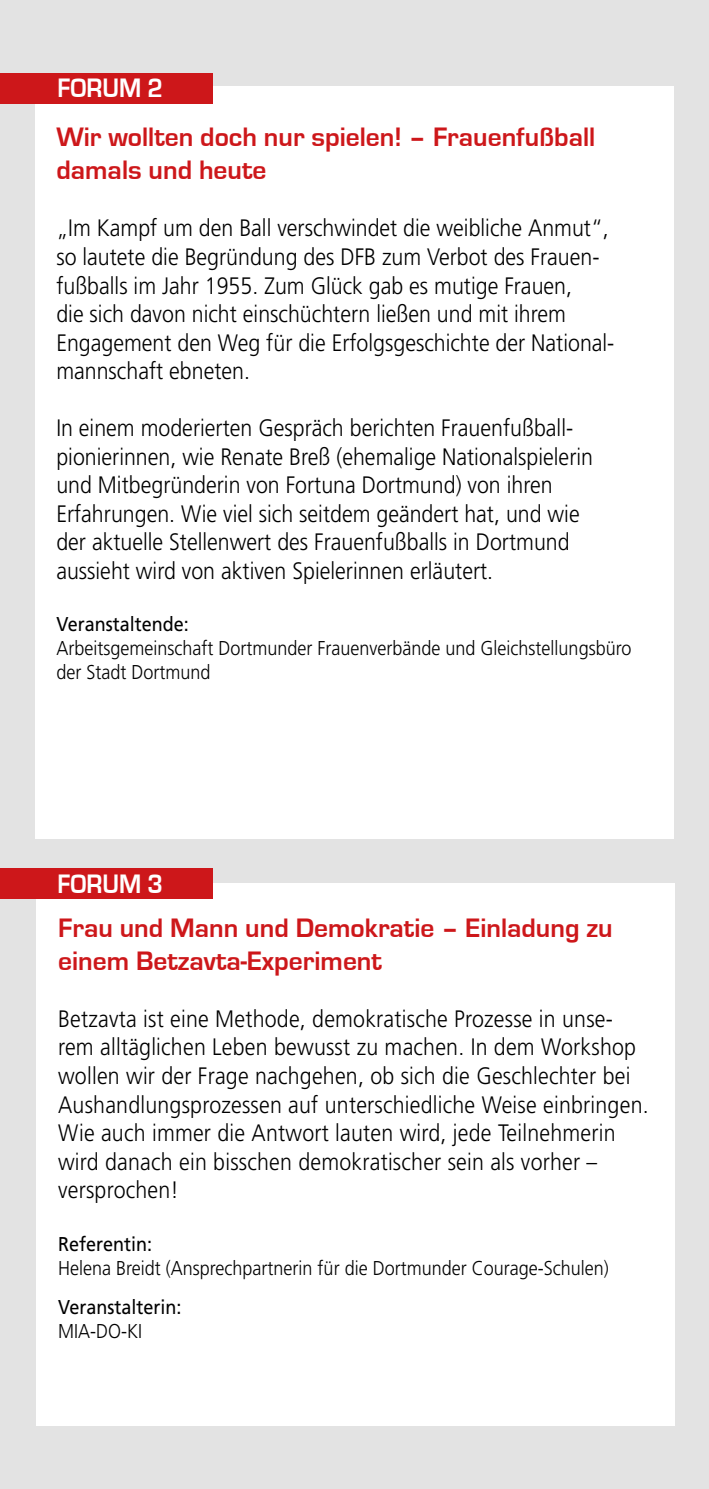
<style>
.page{position:relative;width:709px;height:1489px;background:#fff}
.page>*{position:absolute;margin:0;border:0;box-sizing:border-box;transform-origin:0 0}
.t1{font:700 27.5px/33px "Eurostile";color:#cd171a}
.t2{font:700 27.5px "Eurostile";color:#fff;scale:.9 1}
.t3{font:300 23.75px/28.5px "Frutiger LT";color:#000;scale:.9 1}
.t4{font:300 20px/24px "Frutiger LT";color:#000;scale:.9 1}
.t5{font:20px "Frutiger LT";color:#000;scale:.9 1}
</style>
<div class="page">
<div style="left:0;top:0;width:709px;height:1488px;background:#e3e3e3"></div>
<div style="left:37px;top:883px;width:638px;height:541px;background:#fff"></div>
<div style="left:0;top:868px;width:213px;height:31px;background:#cd171a"></div>
<div style="left:35px;top:86px;width:638px;height:752px;background:#fff"></div>
<div style="left:0;top:73px;width:213px;height:30px;background:#cd171a"></div>
<p class="t2" style="left:58px;top:73px;width:119px">FORUM 2</p>
<p class="t1" style="left:56px;top:121px;width:540px">Wir wollten doch nur spielen! – Frauenfußball damals und heute</p>
<p class="t3" style="left:56px;top:214px;width:621px">„Im Kampf um den Ball verschwindet die weibliche Anmut“, so lautete die Begründung des DFB zum Verbot des Frauen&shy;fußballs im Jahr 1955. Zum Glück gab es mutige Frauen,<br>die sich davon nicht einschüchtern ließen und mit ihrem Engagement den Weg für die Erfolgsgeschichte der National&shy;mannschaft ebneten.</p>
<p class="t3" style="left:56px;top:414px;width:598px">In einem moderierten Gespräch berichten Frauenfußball&shy;pionierinnen, wie Renate Breß (ehemalige Nationalspielerin und Mitbegründerin von Fortuna Dortmund) von ihren Erfahrungen. Wie viel sich seitdem geändert hat, und wie der aktuelle Stellenwert des Frauenfußballs in Dortmund aussieht wird von aktiven Spielerinnen erläutert.</p>
<p class="t5" style="left:56px;top:612px;width:149px">Veranstaltende:</p>
<p class="t4" style="left:56px;top:636px;width:640px">Arbeitsgemeinschaft Dortmunder Frauenverbände und Gleichstellungsbüro der Stadt Dortmund</p>
<p class="t2" style="left:58px;top:869px;width:119px">FORUM 3</p>
<p class="t1" style="left:58px;top:911px;width:556px">Frau und Mann und Demokratie – Einladung zu einem Betzavta-Experiment</p>
<p class="t3" style="left:58px;top:1004px;width:657px">Betzavta ist eine Methode, demokratische Prozesse in unse&shy;rem alltäglichen Leben bewusst zu machen. In dem Workshop wollen wir der Frage nachgehen, ob sich die Geschlechter bei Aushandlungsprozessen auf unterschiedliche Weise einbringen.<br>Wie auch immer die Antwort lauten wird, jede Teilnehmerin wird danach ein bisschen demokratischer sein als vorher – versprochen!</p>
<p class="t5" style="left:58px;top:1231px;width:106px">Referentin:</p>
<p class="t4" style="left:58px;top:1255px;width:613px">Helena Breidt (Ansprechpartnerin für die Dortmunder Courage-Schulen)</p>
<p class="t5" style="left:58px;top:1294px;width:139px">Veranstalterin:</p>
<p class="t4" style="left:58px;top:1318px;width:95px">MIA-DO-KI</p>
</div>
